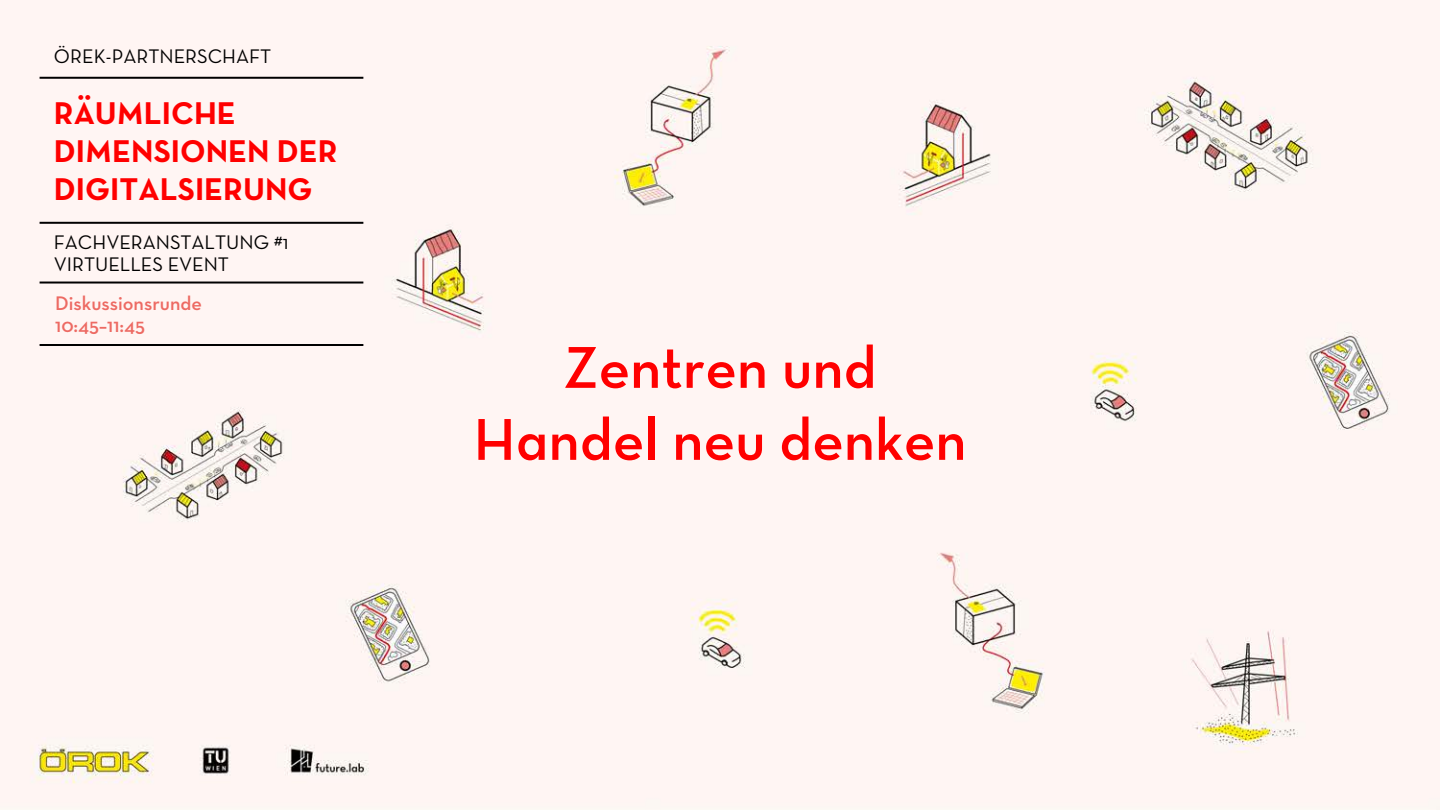
<style>
.page{position:relative;width:1440px;height:810px;background:#fff5f3}
.page>*{position:absolute;margin:0;border:0;box-sizing:border-box;transform-origin:0 0}
.t1{font:60px/72px "Neutraface Text Demi Alt";color:#f00;text-align:center}
.t2{font:32px/38px "Neutraface Text Bold Alt";color:#f00}
.t3{font:20px/22px "Neutraface Text Book Alt";letter-spacing:-.005em;color:#000}
.t4{font:20px/21.6px "Neutraface Text Demi Alt";color:#ed6a63}
</style>
<div class="page">
<hr style="left:40px;top:77px;width:323px;height:2px;background:#000">
<hr style="left:40px;top:222px;width:323px;height:2px;background:#000">
<hr style="left:40px;top:282px;width:323px;height:2px;background:#000">
<hr style="left:40px;top:344px;width:323px;height:2px;background:#000">
<p class="t3" style="left:54px;top:45px;width:219px">ÖREK-PARTNERSCHAFT</p>
<h2 class="t2" style="left:54px;top:94px;width:285px">RÄUMLICHE<br>DIMENSIONEN DER<br>DIGITALSIERUNG</h2>
<p class="t3" style="left:54px;top:231px;width:236px">FACHVERANSTALTUNG #1<br>VIRTUELLES EVENT</p>
<p class="t4" style="left:55px;top:292px;width:148px">Diskussionsrunde<br>10:45–11:45</p>
<h1 class="t1" style="left:473px;top:331px;width:495px">Zentren und<br>Handel neu denken</h1>
</div>
